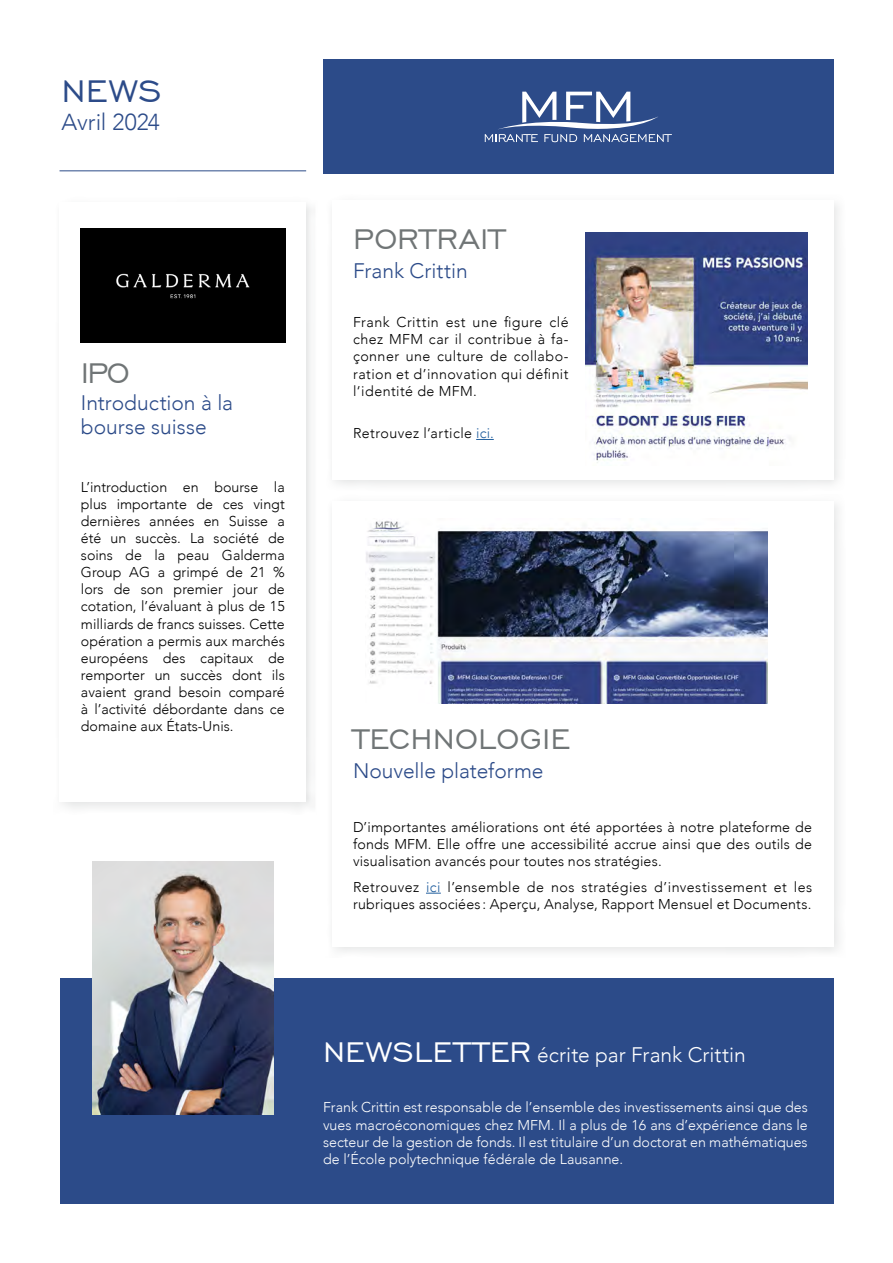
<style>
.page{position:relative;width:893px;height:1263px;background:#fff}
.page>*{position:absolute;margin:0;border:0;box-sizing:border-box;transform-origin:0 0}
.t1{font:39.6px "Engravers Gothic BT";color:#2c4b89}
.t2{font:36px "Engravers Gothic BT";letter-spacing:.005em;color:#707576}
.t3{font:36px "Engravers Gothic BT";letter-spacing:.03em;color:#707576}
.t4{font:300 23.1px "Avenir";color:#2c4b89}
.t5{font:300 21px/24px "Avenir";color:#2c4b89}
.t6{font:300 21px "Avenir";color:#fff}
.t7{font:300 14.25px/17.1px "Avenir";letter-spacing:.02em;color:#000;text-align:justify}
.t8{font:300 14.25px/17.1px "Avenir";color:#000101;text-align:justify}
.t9{font:300 14.25px/17.1px "Avenir";color:#fff;text-align:justify}
.s1{color:#215e9e}
.s2{font-family:"Engravers Gothic BT";font-weight:400;font-size:36px}
</style>
<div class="page">
<div style="left:60px;top:978px;width:773px;height:225px;background:#2c4b89"></div>
<div style="left:54px;top:196px;width:264px;height:618px;background:#707576;opacity:.2"></div>
<div style="left:60px;top:202px;width:246px;height:600px;background:#fff"></div>
<div style="left:326px;top:194px;width:520px;height:298px;background:#f9fafa"></div>
<div style="left:332px;top:201px;width:501px;height:279px;background:#fff"></div>
<svg style="left:476px;top:439px;width:18px;height:1px"></svg>
<div style="left:326px;top:494px;width:520px;height:464px;background:#f9f9f9"></div>
<div style="left:332px;top:501px;width:501px;height:445px;background:#fff"></div>
<svg style="left:426px;top:893px;width:15px;height:1px"></svg>
<div style="left:323px;top:60px;width:510px;height:114px;background:#2c4b89"></div>
<svg style="left:485px;top:92px;width:187px;height:50px"></svg>
<hr style="left:60px;top:171px;width:246px;height:1px;background:#2c4b89">
<img style="left:93px;top:862px;width:180px;height:252px">
<div style="left:81px;top:229px;width:204px;height:113px;background:#000"></div>
<img style="left:586px;top:233px;width:222px;height:230px">
<img style="left:366px;top:521px;width:401px;height:182px">
<h1 class="t1" style="left:62px;top:70px;width:102px">NEWS</h1>
<h3 class="t4" style="left:62px;top:108px;width:100px">Avril 2024</h3>
<h2 class="t2" style="left:81px;top:353px;width:50px">IPO</h2>
<h3 class="t5" style="left:81px;top:390px;width:154px">Introduction à la bourse suisse</h3>
<p class="t8" style="left:81px;top:478px;width:205px">L’introduction en bourse la plus importante de ces vingt dernières années en Suisse a été un succès. La société de soins de la peau Galderma Group AG a grimpé de 21 % lors de son premier jour de cotation, l’évaluant à plus de 15 milliards de francs suisses. Cette opération a permis aux marchés européens des capitaux de remporter un succès dont ils avaient grand besoin comparé à l’activité débordante dans ce domaine aux États-Unis.</p>
<h2 class="t3" style="left:353px;top:220px;width:153px">PORTRAIT</h2>
<h3 class="t5" style="left:353px;top:258px;width:116px">Frank Crittin</h3>
<p class="t7" style="left:353px;top:314px;width:217px">Frank Crittin est une figure clé chez MFM car il contribue à fa&shy;çonner une culture de collabo&shy;ration et d’innovation qui définit l‘identité de MFM.</p>
<p class="t7" style="left:353px;top:425px;width:142px">Retrouvez l‘article <span class="s1">ici.</span></p>
<h2 class="t2" style="left:353px;top:719px;width:219px">TECHNOLOGIE</h2>
<h3 class="t5" style="left:353px;top:759px;width:192px">Nouvelle plateforme</h3>
<p class="t7" style="left:353px;top:819px;width:461px">D’importantes améliorations ont été apportées à notre plateforme de fonds MFM. Elle offre une accessibilité accrue ainsi que des outils de visualisation avancés pour toutes nos stratégies.</p>
<p class="t7" style="left:353px;top:879px;width:461px">Retrouvez <span class="s1">ici</span> l’ensemble de nos stratégies d’investissement et les rubriques associées : Aperçu, Analyse, Rapport Mensuel et Documents.</p>
<h3 class="t6" style="left:323px;top:1042px;width:424px"><span class="s2">NEWSLETTER</span> écrite par Frank Crittin</h3>
<p class="t9" style="left:323px;top:1099px;width:486px">Frank Crittin est responsable de l’ensemble des investissements ainsi que des vues macroéconomiques chez MFM. Il a plus de 16 ans d’expérience dans le secteur de la gestion de fonds. Il est titulaire d’un doctorat en mathématiques de l’École polytechnique fédérale de Lausanne.</p>
</div>
